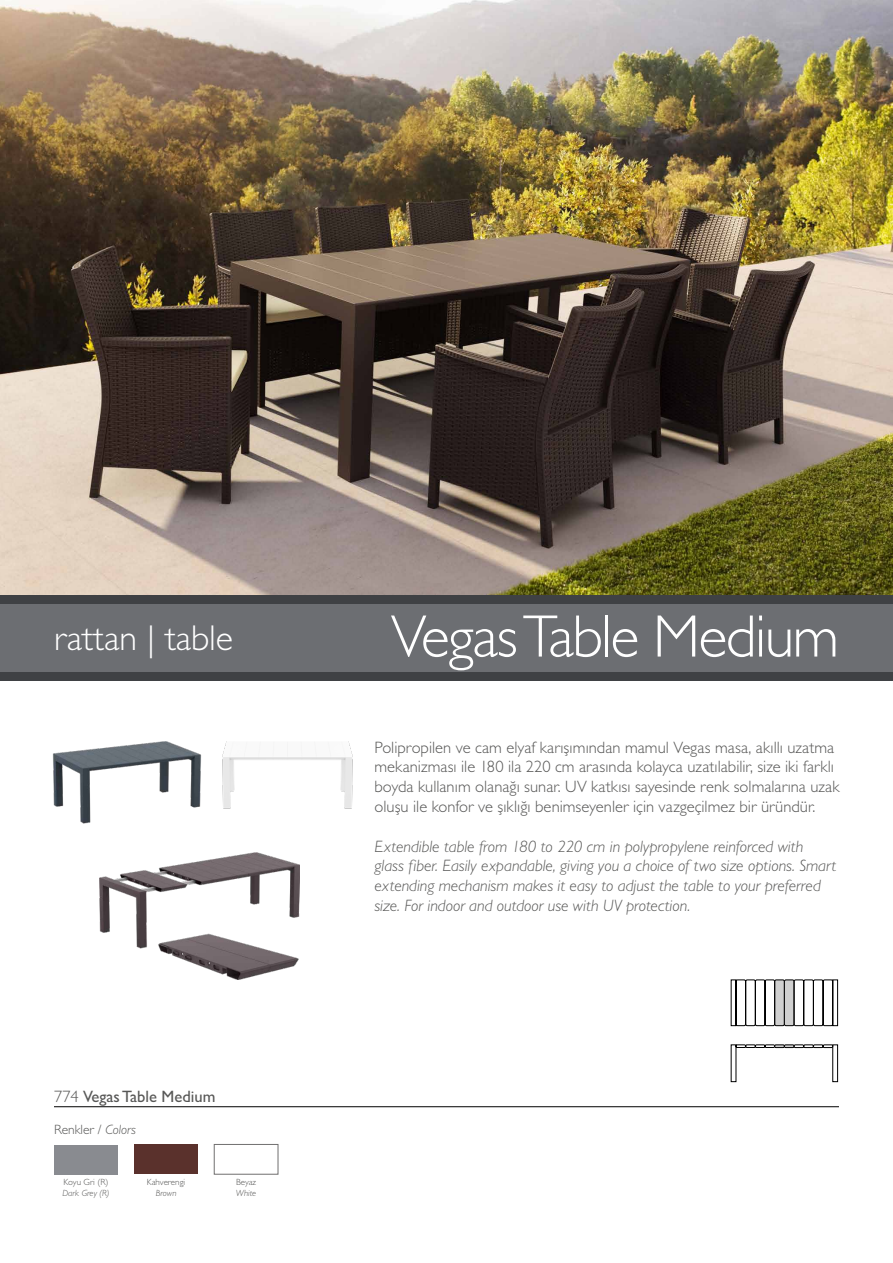
<style>
.page{position:relative;width:893px;height:1263px;background:#fff}
.page>*{position:absolute;margin:0;border:0;box-sizing:border-box;transform-origin:0 0}
.t1{font:300 60.15px "Gill Sans";letter-spacing:-.025em;color:#fff}
.t2{font:300 36px "Gill Sans";color:#fff}
.t3{font:300 16.5px/19.8px "Gill Sans";letter-spacing:.005em;color:#575756}
.t4{font:italic 300 16.5px/19.8px "Gill Sans";color:#575756}
.t5{font:16.5px "Gill Sans";color:#575756}
.t6{font:300 13.5px "Gill Sans";color:#575756}
.t7{font:300 9px "Gill Sans";color:#575756}
.t8{font:italic 300 9px "Gill Sans";color:#575756}
.s1{font-weight:300}
.s2{font-style:italic}
</style>
<div class="page">
<div style="left:134px;top:1144px;width:64px;height:30px;background:#5a312c"></div>
<div style="left:54px;top:1145px;width:64px;height:29px;background:#898b90"></div>
<div style="left:214px;top:1144px;width:64px;height:30px;background:#fff;border:1px solid #706f6f"></div>
<img style="left:0;top:0;width:893px;height:595px">
<img style="left:53px;top:741px;width:148px;height:82px">
<img style="left:99px;top:853px;width:201px;height:126px">
<img style="left:222px;top:741px;width:131px;height:68px">
<svg style="left:731px;top:1044px;width:107px;height:38px"></svg>
<svg style="left:731px;top:980px;width:107px;height:46px"></svg>
<div style="left:0;top:604px;width:893px;height:68px;background:#6c6e72"></div>
<div style="left:0;top:672px;width:893px;height:8px;background:#3f4144"></div>
<div style="left:0;top:595px;width:893px;height:9px;background:#3f4144"></div>
<hr style="left:54px;top:1106px;width:785px;height:1px;background:#000">
<h2 class="t2" style="left:54px;top:617px;width:181px">rattan | table</h2>
<p class="t5" style="left:54px;top:1087px;width:163px"><span class="s1">774</span> Vegas Table Medium</p>
<p class="t6" style="left:54px;top:1122px;width:84px">Renkler / <span class="s2">Colors</span></p>
<p class="t7" style="left:63px;top:1177px;width:47px">Koyu Gri (R)</p>
<p class="t8" style="left:62px;top:1188px;width:49px">Dark Grey (R)</p>
<p class="t7" style="left:147px;top:1177px;width:40px">Kahverengi</p>
<p class="t8" style="left:156px;top:1188px;width:22px">Brown</p>
<p class="t7" style="left:236px;top:1177px;width:22px">Beyaz</p>
<p class="t8" style="left:236px;top:1188px;width:22px">White</p>
<h1 class="t1" style="left:391px;top:601px;width:450px">Vegas Table Medium</h1>
<p class="t3" style="left:374px;top:737px;width:467px">Polipropilen ve cam elyaf karışımından mamul Vegas masa, akıllı uzatma mekanizması ile 180 ila 220 cm arasında kolayca uzatılabilir, size iki farklı boyda kullanım olanağı sunar. UV katkısı sayesinde renk solmalarına uzak oluşu ile konfor ve şıklığı benimseyenler için vazgeçilmez bir üründür.</p>
<p class="t4" style="left:374px;top:836px;width:463px">Extendible table from 180 to 220 cm in polypropylene reinforced with glass fiber. Easily expandable, giving you a choice of two size options. Smart extending mechanism makes it easy to adjust the table to your preferred size. For indoor and outdoor use with UV protection.</p>
</div>
